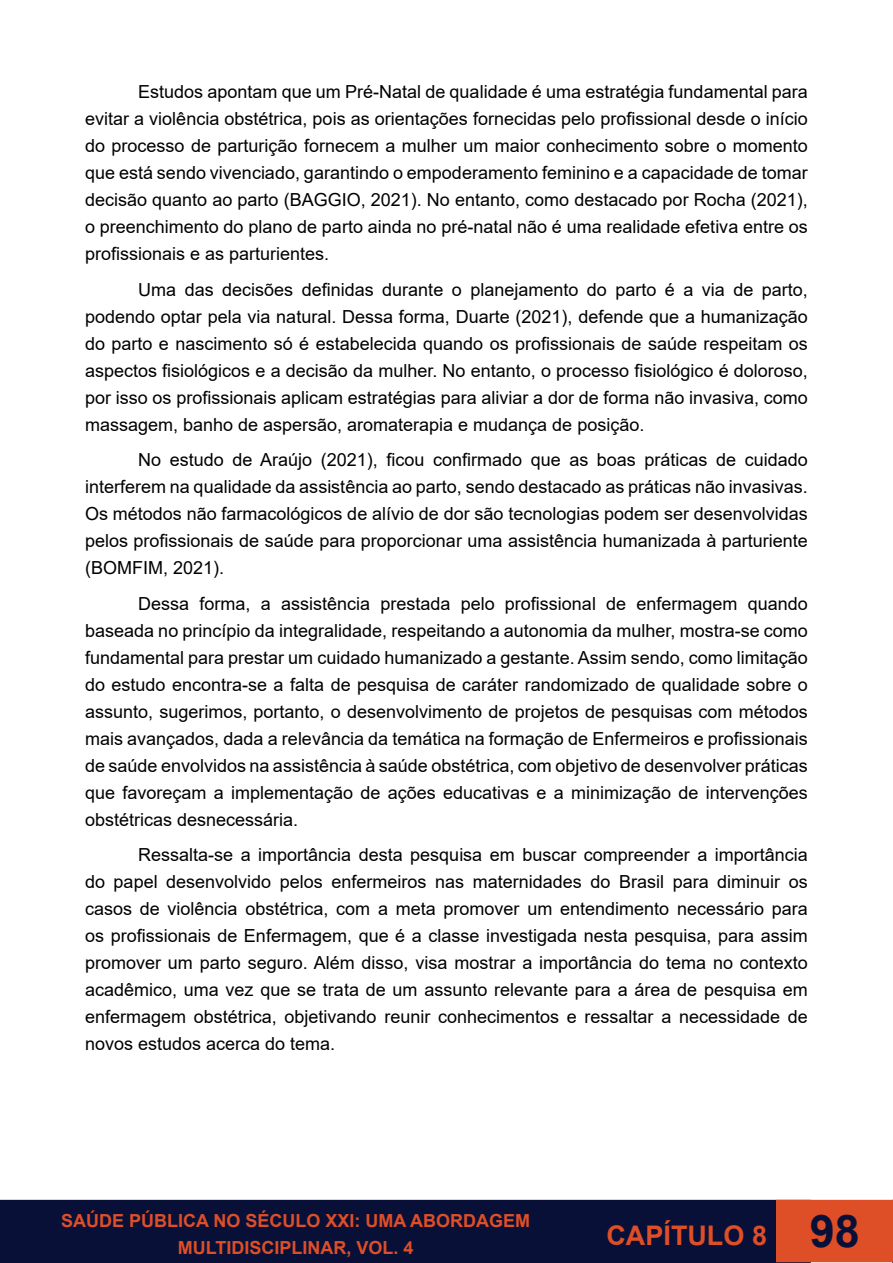
<style>
.page{position:relative;width:893px;height:1263px;background:#fff}
.page>*{position:absolute;margin:0;border:0;box-sizing:border-box;transform-origin:0 0}
.t1{font:700 45px "Arial";color:#091038}
.t2{font:700 27px "Arial";color:#de4e27}
.t3{font:18px/27px "Arial";color:#000;text-align:justify}
.t4{font:700 18px/27px "Arial";color:#de4e27;text-align:center}
</style>
<div class="page">
<div style="left:0;top:1200px;width:811px;height:63px;background:#091038"></div>
<div style="left:777px;top:1200px;width:116px;height:61px;background:#de4e27"></div>
<div style="left:776px;top:1200px;width:117px;height:62px;border:2px solid #de4e27"></div>
<p class="t3" style="left:85px;top:78px;width:724px;text-indent:53px">Estudos apontam que um Pré-Natal de qualidade é uma estratégia fundamental para evitar a violência obstétrica, pois as orientações fornecidas pelo profissional desde o início do processo de parturição fornecem a mulher um maior conhecimento sobre o momento que está sendo vivenciado, garantindo o empoderamento feminino e a capacidade de tomar decisão quanto ao parto (BAGGIO, 2021). No entanto, como destacado por Rocha (2021), o preenchimento do plano de parto ainda no pré-natal não é uma realidade efetiva entre os profissionais e as parturientes.</p>
<p class="t3" style="left:85px;top:276px;width:724px;text-indent:53px">Uma das decisões definidas durante o planejamento do parto é a via de parto, podendo optar pela via natural. Dessa forma, Duarte (2021), defende que a humanização do parto e nascimento só é estabelecida quando os profissionais de saúde respeitam os aspectos fisiológicos e a decisão da mulher. No entanto, o processo fisiológico é doloroso, por isso os profissionais aplicam estratégias para aliviar a dor de forma não invasiva, como massagem, banho de aspersão, aromaterapia e mudança de posição.</p>
<p class="t3" style="left:85px;top:446px;width:724px;text-indent:53px">No estudo de Araújo (2021), ficou confirmado que as boas práticas de cuidado interferem na qualidade da assistência ao parto, sendo destacado as práticas não invasivas.<br>Os métodos não farmacológicos de alívio de dor são tecnologias podem ser desenvolvidas pelos profissionais de saúde para proporcionar uma assistência humanizada à parturiente (BOMFIM, 2021).</p>
<p class="t3" style="left:85px;top:590px;width:724px;text-indent:53px">Dessa forma, a assistência prestada pelo profissional de enfermagem quando baseada no princípio da integralidade, respeitando a autonomia da mulher, mostra-se como fundamental para prestar um cuidado humanizado a gestante. Assim sendo, como limitação do estudo encontra-se a falta de pesquisa de caráter randomizado de qualidade sobre o assunto, sugerimos, portanto, o desenvolvimento de projetos de pesquisas com métodos mais avançados, dada a relevância da temática na formação de Enfermeiros e profissionais de saúde envolvidos na assistência à saúde obstétrica, com objetivo de desenvolver práticas que favoreçam a implementação de ações educativas e a minimização de intervenções obstétricas desnecessária.</p>
<p class="t3" style="left:85px;top:841px;width:724px;text-indent:53px">Ressalta-se a importância desta pesquisa em buscar compreender a importância do papel desenvolvido pelos enfermeiros nas maternidades do Brasil para diminuir os casos de violência obstétrica, com a meta promover um entendimento necessário para os profissionais de Enfermagem, que é a classe investigada nesta pesquisa, para assim promover um parto seguro. Além disso, visa mostrar a importância do tema no contexto acadêmico, uma vez que se trata de um assunto relevante para a área de pesquisa em enfermagem obstétrica, objetivando reunir conhecimentos e ressaltar a necessidade de novos estudos acerca do tema.</p>
<p class="t4" style="left:61px;top:1208px;width:471px">SAÚDE PÚBLICA NO SÉCULO XXI: UMA ABORDAGEM<br>MULTIDISCIPLINAR, VOL. 4</p>
<h2 class="t2" style="left:606px;top:1216px;width:162px">CAPÍTULO 8</h2>
<h1 class="t1" style="left:810px;top:1200px;width:52px">98</h1>
</div>
